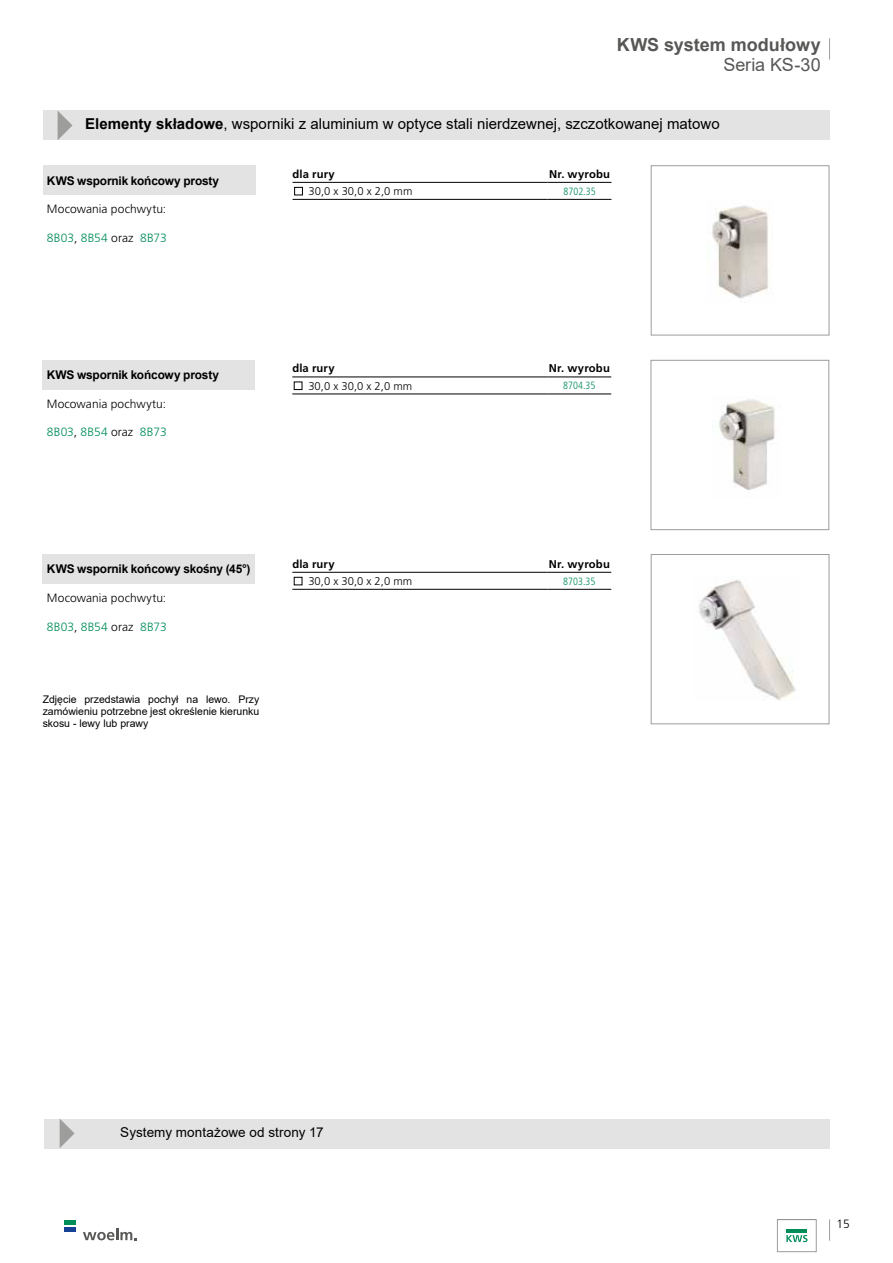
<style>
.page{position:relative;width:893px;height:1263px;background:#fff}
.page>*{position:absolute;margin:0;border:0;box-sizing:border-box;transform-origin:0 0}
.t1{font:700 18px "Arial";color:#575756}
.t2{font:18px "Arial";letter-spacing:-.005em;color:#575756}
.t3{font:15px "Arial";color:#000}
.t4{font:13.5px "Arial";letter-spacing:.005em;color:#000}
.t5{font:700 12px "Arial";letter-spacing:-.01em;color:#000}
.t6{font:300 12px "Frutiger LT";letter-spacing:.005em;color:#000}
.t7{font:300 12px "Frutiger LT";letter-spacing:.01em;color:#008d58}
.t8{font:700 11.25px "Frutiger LT";letter-spacing:.015em;color:#000}
.t9{font:300 11.25px "Frutiger LT";color:#000}
.t10{font:10.5px/12px "Arial";color:#000;text-align:justify}
.t11{font:300 condensed 10.5px "Frutiger LT";color:#008d58}
.s1{font-weight:700}
.s2{color:#000}
</style>
<div class="page">
<svg style="left:829px;top:38px;width:1px;height:22px"></svg>
<img style="left:712px;top:205px;width:57px;height:94px">
<img style="left:719px;top:399px;width:56px;height:91px">
<img style="left:698px;top:580px;width:98px;height:121px">
<div style="left:651px;top:165px;width:178px;height:170px;border:1px solid #9d9d9c"></div>
<div style="left:651px;top:554px;width:178px;height:170px;border:1px solid #9d9d9c"></div>
<div style="left:651px;top:360px;width:178px;height:170px;border:1px solid #9d9d9c"></div>
<svg style="left:829px;top:1219px;width:1px;height:22px"></svg>
<hr style="left:786px;top:1229px;width:21px;height:3px;background:#008d58">
<svg style="left:786px;top:1235px;width:21px;height:7px"></svg>
<div style="left:777px;top:1219px;width:39px;height:33px;border:1px solid #9d9d9c"></div>
<div style="left:64px;top:1227px;width:12px;height:5px;background:#164194"></div>
<svg style="left:83px;top:1228px;width:54px;height:12px"></svg>
<div style="left:64px;top:1220px;width:12px;height:5px;background:#008d58"></div>
<div style="left:45px;top:1119px;width:785px;height:29px;background:#e3e3e3"></div>
<svg style="left:60px;top:1119px;width:15px;height:29px"></svg>
<hr style="left:293px;top:199px;width:255px;height:1px;background:#000">
<hr style="left:548px;top:199px;width:63px;height:1px;background:#000">
<hr style="left:293px;top:182px;width:255px;height:1px;background:#000">
<hr style="left:548px;top:182px;width:63px;height:1px;background:#000">
<hr style="left:292px;top:589px;width:255px;height:1px;background:#000">
<hr style="left:547px;top:589px;width:64px;height:1px;background:#000">
<hr style="left:292px;top:572px;width:255px;height:1px;background:#000">
<hr style="left:547px;top:572px;width:64px;height:1px;background:#000">
<hr style="left:292px;top:394px;width:255px;height:1px;background:#000">
<hr style="left:547px;top:394px;width:64px;height:1px;background:#000">
<hr style="left:292px;top:377px;width:255px;height:1px;background:#000">
<hr style="left:547px;top:377px;width:64px;height:1px;background:#000">
<div style="left:43px;top:165px;width:212px;height:30px;background:#e3e3e3"></div>
<div style="left:43px;top:554px;width:212px;height:30px;background:#e3e3e3"></div>
<div style="left:43px;top:360px;width:212px;height:30px;background:#e3e3e3"></div>
<div style="left:43px;top:111px;width:786px;height:29px;background:#e3e3e3"></div>
<svg style="left:58px;top:111px;width:14px;height:29px"></svg>
<div style="left:294px;top:382px;width:8px;height:8px;border:1px solid #000"></div>
<div style="left:294px;top:187px;width:9px;height:8px;border:1px solid #000"></div>
<div style="left:294px;top:577px;width:8px;height:8px;border:1px solid #000"></div>
<h1 class="t1" style="left:617px;top:32px;width:205px">KWS system modułowy</h1>
<h1 class="t2" style="left:723px;top:53px;width:99px">Seria KS-30</h1>
<h2 class="t3" style="left:85px;top:114px;width:636px"><span class="s1">Elementy składowe</span>, wsporniki z aluminium w optyce stali nierdzewnej, szczotkowanej matowo</h2>
<p class="t5" style="left:47px;top:172px;width:174px">KWS wspornik końcowy prosty</p>
<p class="t6" style="left:47px;top:202px;width:121px">Mocowania pochwytu:</p>
<p class="t7" style="left:47px;top:231px;width:121px">8B03<span class="s2">,</span> 8B54 <span class="s2">oraz</span> 8B73</p>
<p class="t5" style="left:47px;top:366px;width:174px">KWS wspornik końcowy prosty</p>
<p class="t6" style="left:47px;top:397px;width:121px">Mocowania pochwytu:</p>
<p class="t7" style="left:47px;top:425px;width:121px">8B03<span class="s2">,</span> 8B54 <span class="s2">oraz</span> 8B73</p>
<p class="t8" style="left:293px;top:167px;width:44px">dla rury</p>
<p class="t8" style="left:549px;top:167px;width:63px">Nr. wyrobu</p>
<p class="t9" style="left:309px;top:185px;width:105px">30,0 x 30,0 x 2,0 mm</p>
<p class="t11" style="left:563px;top:185px;width:34px">8702.35</p>
<p class="t8" style="left:292px;top:362px;width:44px">dla rury</p>
<p class="t8" style="left:549px;top:362px;width:63px">Nr. wyrobu</p>
<p class="t9" style="left:308px;top:379px;width:105px">30,0 x 30,0 x 2,0 mm</p>
<p class="t11" style="left:563px;top:380px;width:34px">8704.35</p>
<p class="t5" style="left:47px;top:561px;width:205px">KWS wspornik końcowy skośny (45°)</p>
<p class="t6" style="left:47px;top:591px;width:121px">Mocowania pochwytu:</p>
<p class="t7" style="left:47px;top:620px;width:121px">8B03<span class="s2">,</span> 8B54 <span class="s2">oraz</span> 8B73</p>
<p class="t10" style="left:43px;top:693px;width:218px">Zdjęcie przedstawia pochył na lewo. Przy zamówieniu potrzebne jest określenie kierunku skosu - lewy lub prawy</p>
<p class="t8" style="left:292px;top:557px;width:44px">dla rury</p>
<p class="t8" style="left:549px;top:557px;width:63px">Nr. wyrobu</p>
<p class="t9" style="left:308px;top:575px;width:105px">30,0 x 30,0 x 2,0 mm</p>
<p class="t11" style="left:563px;top:575px;width:34px">8703.35</p>
<p class="t4" style="left:120px;top:1123px;width:205px">Systemy montażowe od strony 17</p>
<p class="t6" style="left:836px;top:1217px;width:15px">15</p>
</div>
